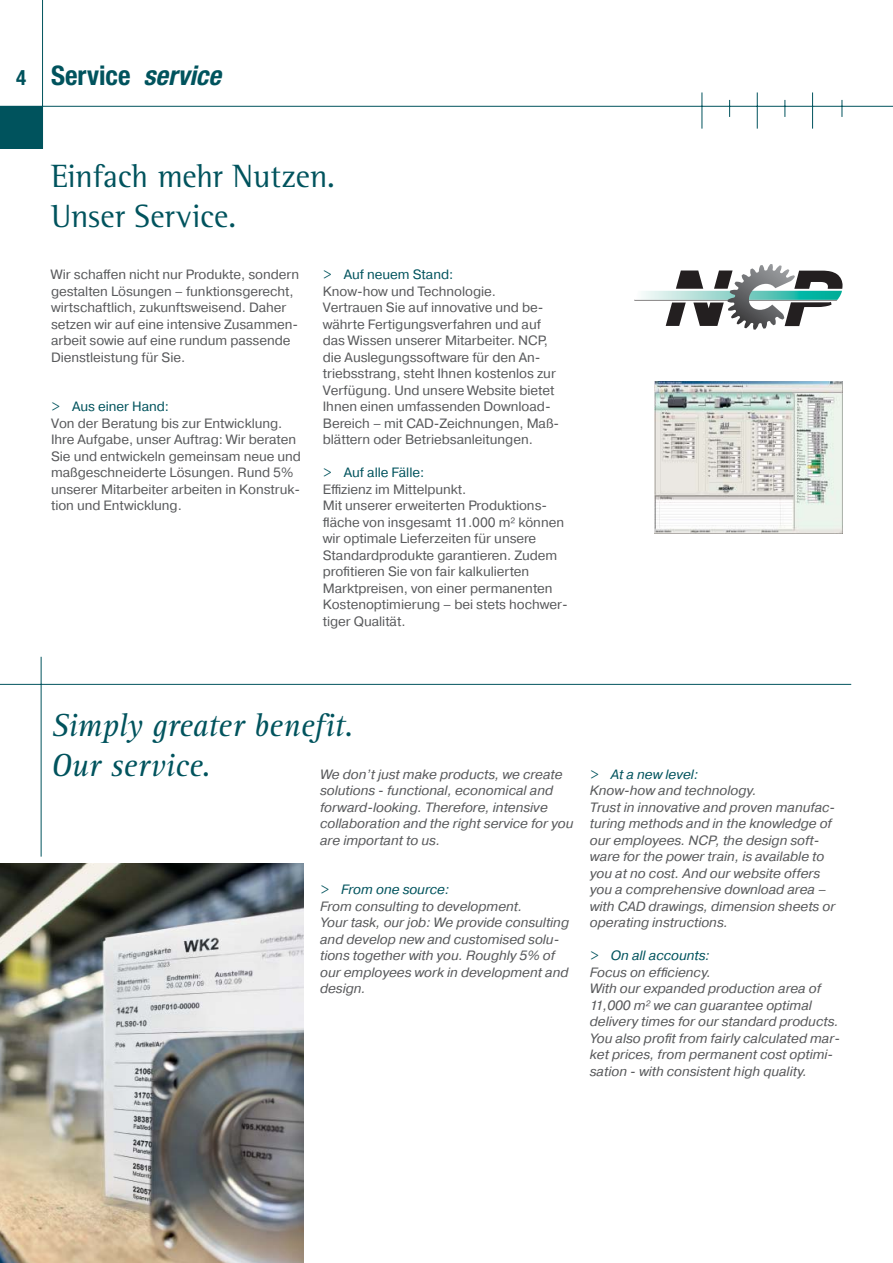
<style>
.page{position:relative;width:893px;height:1263px;background:#fff}
.page>*{position:absolute;margin:0;border:0;box-sizing:border-box;transform-origin:0 0}
.t1{font:italic 33px/39.6px "Rotis Serif";letter-spacing:-.005em;color:#00535d}
.t2{font:33px/39.6px "Rotis Semi Serif";color:#00535d}
.t3{font:700 condensed 27px "Helvetica Neue LT Std";color:#00535d}
.t4{font:13.5px/16.5px "Pragmatica";letter-spacing:-.005em;color:#58595b}
.t5{font:italic 13.5px/16.5px "Pragmatica";letter-spacing:-.005em;color:#58595b}
.s1{font-size:21px}
.s2{font-style:italic}
.s3{color:#00535d}
</style>
<div class="page">
<img style="left:0;top:863px;width:303px;height:400px">
<hr style="left:41px;top:657px;width:1px;height:200px;background:#00535d">
<hr style="left:0;top:684px;width:851px;height:1px;background:#00535d">
<div style="left:0;top:106px;width:43px;height:43px;background:#00535d"></div>
<hr style="left:42px;top:0;width:1px;height:149px;background:#00535d">
<hr style="left:701px;top:92px;width:1px;height:37px;background:#00535d">
<hr style="left:0;top:106px;width:892px;height:1px;background:#00535d">
<hr style="left:812px;top:92px;width:1px;height:37px;background:#00535d">
<hr style="left:756px;top:92px;width:1px;height:37px;background:#00535d">
<svg style="left:729px;top:100px;width:1px;height:17px"></svg>
<svg style="left:784px;top:100px;width:1px;height:17px"></svg>
<svg style="left:841px;top:100px;width:1px;height:17px"></svg>
<img style="left:655px;top:381px;width:187px;height:152px">
<svg style="left:634px;top:265px;width:208px;height:65px"></svg>
<p class="t3" style="left:16px;top:66px;width:206px"><span class="s1">4</span> Service <span class="s2">service</span></p>
<p class="t2" style="left:51px;top:159px;width:285px">Einfach mehr Nutzen.<br>Unser Service.</p>
<p class="t4" style="left:51px;top:268px;width:250px">Wir schaffen nicht nur Produkte, sondern gestalten Lösungen – funktionsgerecht, wirtschaftlich, zukunftsweisend. Daher setzen wir auf eine intensive Zusammen&shy;arbeit sowie auf eine rundum passende Dienstleistung für Sie.</p>
<p class="t4" style="left:51px;top:400px;width:251px"><span class="s3">&gt; Aus einer Hand:<br></span>Von der Beratung bis zur Entwicklung.<br>Ihre Aufgabe, unser Auftrag: Wir beraten Sie und entwickeln gemeinsam neue und maßgeschneiderte Lösungen. Rund 5% unserer Mitarbeiter arbeiten in Konstruk&shy;tion und Entwicklung.</p>
<p class="t4" style="left:323px;top:268px;width:238px"><span class="s3">&gt; Auf neuem Stand:<br></span>Know-how und Technologie.<br>Vertrauen Sie auf innovative und be&shy;währte Fertigungsverfahren und auf das Wissen unserer Mitarbeiter. NCP, die Auslegungssoftware für den An&shy;triebsstrang, steht Ihnen kostenlos zur Verfügung. Und unsere Website bietet Ihnen einen umfassenden Download-Bereich – mit CAD-Zeichnungen, Maß&shy;blättern oder Betriebsanleitungen.</p>
<p class="t4" style="left:323px;top:466px;width:246px"><span class="s3">&gt; Auf alle Fälle:<br></span>Effizienz im Mittelpunkt.<br>Mit unserer erweiterten Produktions&shy;fläche von insgesamt 11.000 m² können wir optimale Lieferzeiten für unsere Standardprodukte garantieren. Zudem profitieren Sie von fair kalkulierten Marktpreisen, von einer permanenten Kostenoptimierung – bei stets hochwer&shy;tiger Qualität.</p>
<p class="t1" style="left:51px;top:708px;width:304px">Simply greater benefit.<br>Our service.</p>
<p class="t5" style="left:320px;top:767px;width:255px">We don’t just make products, we create solutions - functional, economical and forward-looking. Therefore, intensive collaboration and the right service for you are important to us.</p>
<p class="t5" style="left:320px;top:882px;width:250px"><span class="s3">&gt; From one source:<br></span>From consulting to development.<br>Your task, our job: We provide consulting and develop new and customised solu&shy;tions together with you. Roughly 5% of our employees work in development and design.</p>
<p class="t5" style="left:590px;top:767px;width:247px"><span class="s3">&gt; At a new level:<br></span>Know-how and technology.<br>Trust in innovative and proven manufac&shy;turing methods and in the knowledge of our employees. NCP, the design soft&shy;ware for the power train, is available to you at no cost. And our website offers you a comprehensive download area – with CAD drawings, dimension sheets or operating instructions.</p>
<p class="t5" style="left:590px;top:948px;width:252px"><span class="s3">&gt; On all accounts:<br></span>Focus on efficiency.<br>With our expanded production area of 11,000 m² we can guarantee optimal delivery times for our standard products.<br>You also profit from fairly calculated mar&shy;ket prices, from permanent cost optimi&shy;sation - with consistent high quality.</p>
</div>
